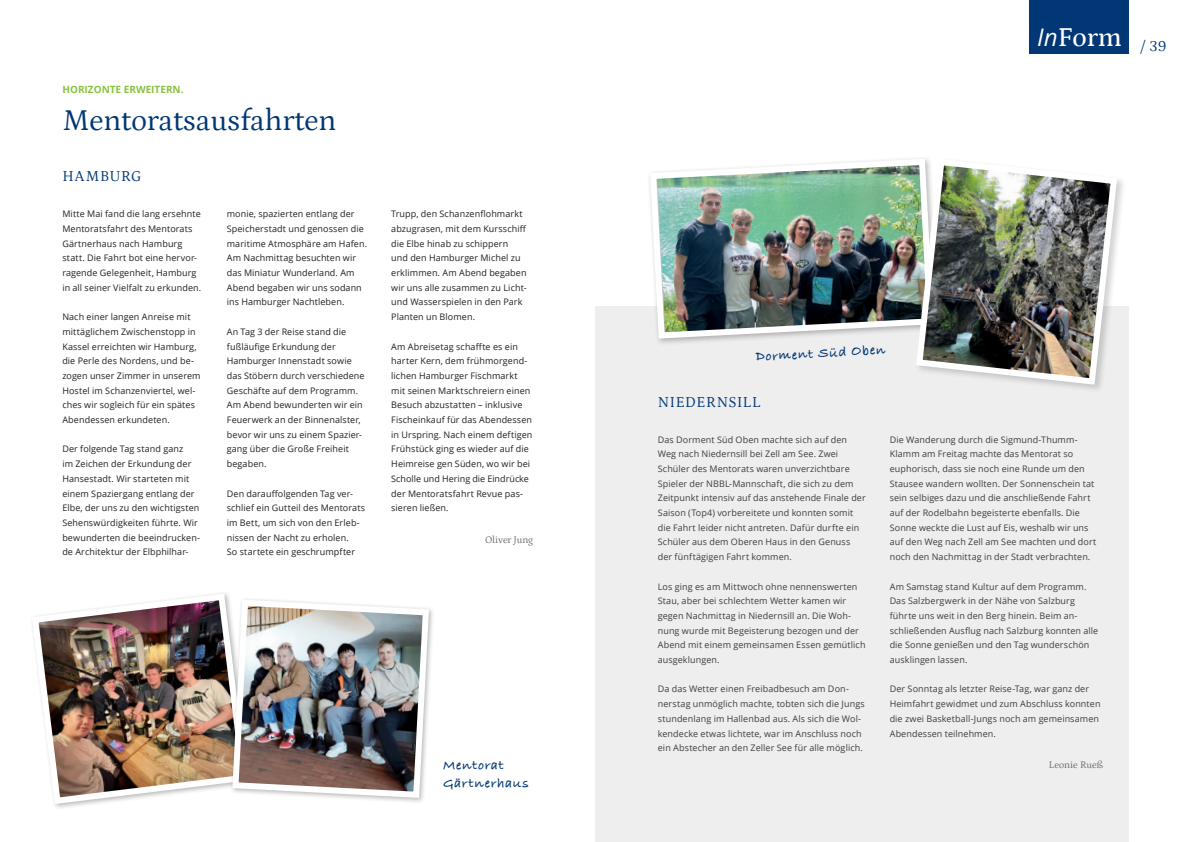
<style>
.page{position:relative;width:1191px;height:842px;background:#fff}
.page>*{position:absolute;margin:0;border:0;box-sizing:border-box;transform-origin:0 0}
.t1{font:30px "Petrona";color:#013775}
.t2{font:500 27.1px "Petrona";color:#fff}
.t3{font:15px "Petrona";letter-spacing:.04em;color:#013775}
.t4{font:700 14px/18.6px "Bradley Hand ITCTT";letter-spacing:.055em;color:#013775}
.t5{font:10px "Petrona";letter-spacing:-.01em;color:#6c6d70}
.t6{font:700 10px "Open Sans";color:#89c23d}
.t7{font:9px/14.7px "Open Sans";letter-spacing:.01em;color:#231f20}
.t8{font:9px/14.7px "Open Sans";letter-spacing:.01em;color:#3e3e3f}
.s1{font-family:"Open Sans";font-weight:400;font-style:italic;font-size:24.2px}
</style>
<div class="page">
<div style="left:1029px;top:0;width:99px;height:54px;background:#013775"></div>
<div style="left:595px;top:306px;width:533px;height:536px;background:#eeeeef"></div>
<img style="left:649px;top:159px;width:263px;height:183px">
<div style="left:914px;top:157px;width:212px;height:237px;background:#231f20;opacity:.2"></div>
<img style="left:912px;top:157px;width:208px;height:231px">
<img style="left:32px;top:593px;width:197px;height:214px">
<img style="left:229px;top:599px;width:203px;height:202px">
<p class="t6" style="left:62px;top:82px;width:123px">HORIZONTE ERWEITERN.</p>
<h1 class="t1" style="left:62px;top:98px;width:276px">Mentoratsausfahrten</h1>
<h3 class="t3" style="left:62px;top:165px;width:81px">HAMBURG</h3>
<p class="t7" style="left:62px;top:206px;width:140px">Mitte Mai fand die lang ersehnte<br>Mentoratsfahrt des Mentorats<br>Gärtnerhaus nach Hamburg statt. Die Fahrt bot eine hervor&shy;ragende Gelegenheit, Hamburg in all seiner Vielfalt zu erkunden.</p>
<p class="t7" style="left:62px;top:309px;width:140px">Nach einer langen Anreise mit mittäglichem Zwischenstopp in<br>Kassel erreichten wir Hamburg, die Perle des Nordens, und be&shy;zogen unser Zimmer in unserem<br>Hostel im Schanzenviertel, wel&shy;ches wir sogleich für ein spätes<br>Abendessen erkundeten.</p>
<p class="t7" style="left:62px;top:442px;width:139px">Der folgende Tag stand ganz<br>im Zeichen der Erkundung der<br>Hansestadt. Wir starteten mit einem Spaziergang entlang der<br>Elbe, der uns zu den wichtigsten<br>Sehenswürdigkeiten führte. Wir bewunderten die beeindrucken&shy;de Architektur der Elbphilhar-</p>
<p class="t7" style="left:227px;top:206px;width:142px">monie, spazierten entlang der<br>Speicherstadt und genossen die maritime Atmosphäre am Hafen.<br>Am Nachmittag besuchten wir das Miniatur Wunderland. Am<br>Abend begaben wir uns sodann ins Hamburger Nachtleben.</p>
<p class="t7" style="left:227px;top:324px;width:139px">An Tag 3 der Reise stand die fußläufige Erkundung der<br>Hamburger Innenstadt sowie das Stöbern durch verschiedene<br>Geschäfte auf dem Programm.<br>Am Abend bewunderten wir ein<br>Feuerwerk an der Binnenalster, bevor wir uns zu einem Spazier&shy;gang über die Große Freiheit begaben.</p>
<p class="t7" style="left:227px;top:486px;width:140px">Den darauffolgenden Tag ver&shy;schlief ein Gutteil des Mentorats im Bett, um sich von den Erleb&shy;nissen der Nacht zu erholen.<br>So startete ein geschrumpfter</p>
<p class="t7" style="left:391px;top:206px;width:137px">Trupp, den Schanzenflohmarkt abzugrasen, mit dem Kursschiff die Elbe hinab zu schippern und den Hamburger Michel zu erklimmen. Am Abend begaben wir uns alle zusammen zu Licht&shy;und Wasserspielen in den Park<br>Planten un Blomen.</p>
<p class="t7" style="left:391px;top:339px;width:143px">Am Abreisetag schaffte es ein harter Kern, dem frühmorgend&shy;lichen Hamburger Fischmarkt mit seinen Marktschreiern einen<br>Besuch abzustatten – inklusive<br>Fischeinkauf für das Abendessen in Urspring. Nach einem deftigen<br>Frühstück ging es wieder auf die<br>Heimreise gen Süden, wo wir bei<br>Scholle und Hering die Eindrücke der Mentoratsfahrt Revue pas&shy;sieren ließen.</p>
<p class="t5" style="left:485px;top:532px;width:49px">Oliver Jung</p>
<h3 class="t4" style="left:443px;top:755px;width:87px">Mentorat<br>Gärtnerhaus</h3>
<h2 class="t2" style="left:1037px;top:16px;width:86px"><span class="s1">In</span>Form</h2>
<h3 class="t3" style="left:1140px;top:34px;width:28px">/ 39</h3>
<h3 class="t4" style="left:755px;top:347px;width:131px;rotate:-3deg">Dorment Süd Oben</h3>
<h3 class="t3" style="left:658px;top:391px;width:104px">NIEDERNSILL</h3>
<p class="t8" style="left:658px;top:432px;width:209px">Das Dorment Süd Oben machte sich auf den Weg nach Niedernsill bei Zell am See. Zwei Schüler des Mentorats waren unverzichtbare Spieler der NBBL-Mannschaft, die sich zu dem Zeitpunkt intensiv auf das anstehende Finale der Saison (Top4) vorbereitete und konnten somit die Fahrt leider nicht antreten. Dafür durfte ein Schüler aus dem Oberen Haus in den Genuss der fünftägigen Fahrt kommen.</p>
<p class="t8" style="left:658px;top:579px;width:209px">Los ging es am Mittwoch ohne nennenswerten Stau, aber bei schlechtem Wetter kamen wir gegen Nachmittag in Niedernsill an. Die Woh&shy;nung wurde mit Begeisterung bezogen und der Abend mit einem gemeinsamen Essen gemütlich ausgeklungen.</p>
<p class="t8" style="left:658px;top:681px;width:208px">Da das Wetter einen Freibadbesuch am Don&shy;nerstag unmöglich machte, tobten sich die Jungs stundenlang im Hallenbad aus. Als sich die Wol&shy;kendecke etwas lichtete, war im Anschluss noch ein Abstecher an den Zeller See für alle möglich.</p>
<p class="t8" style="left:889px;top:432px;width:208px">Die Wanderung durch die Sigmund-Thumm-Klamm am Freitag machte das Mentorat so euphorisch, dass sie noch eine Runde um den Stausee wandern wollten. Der Sonnenschein tat sein selbiges dazu und die anschließende Fahrt auf der Rodelbahn begeisterte ebenfalls. Die Sonne weckte die Lust auf Eis, weshalb wir uns auf den Weg nach Zell am See machten und dort noch den Nachmittag in der Stadt verbrachten.</p>
<p class="t8" style="left:889px;top:579px;width:210px">Am Samstag stand Kultur auf dem Programm.<br>Das Salzbergwerk in der Nähe von Salzburg führte uns weit in den Berg hinein. Beim an&shy;schließenden Ausflug nach Salzburg konnten alle die Sonne genießen und den Tag wunderschön ausklingen lassen.</p>
<p class="t8" style="left:889px;top:681px;width:212px">Der Sonntag als letzter Reise-Tag, war ganz der Heimfahrt gewidmet und zum Abschluss konnten die zwei Basketball-Jungs noch am gemeinsamen Abendessen teilnehmen.</p>
<p class="t5" style="left:1048px;top:757px;width:56px">Leonie Rueß</p>
</div>
